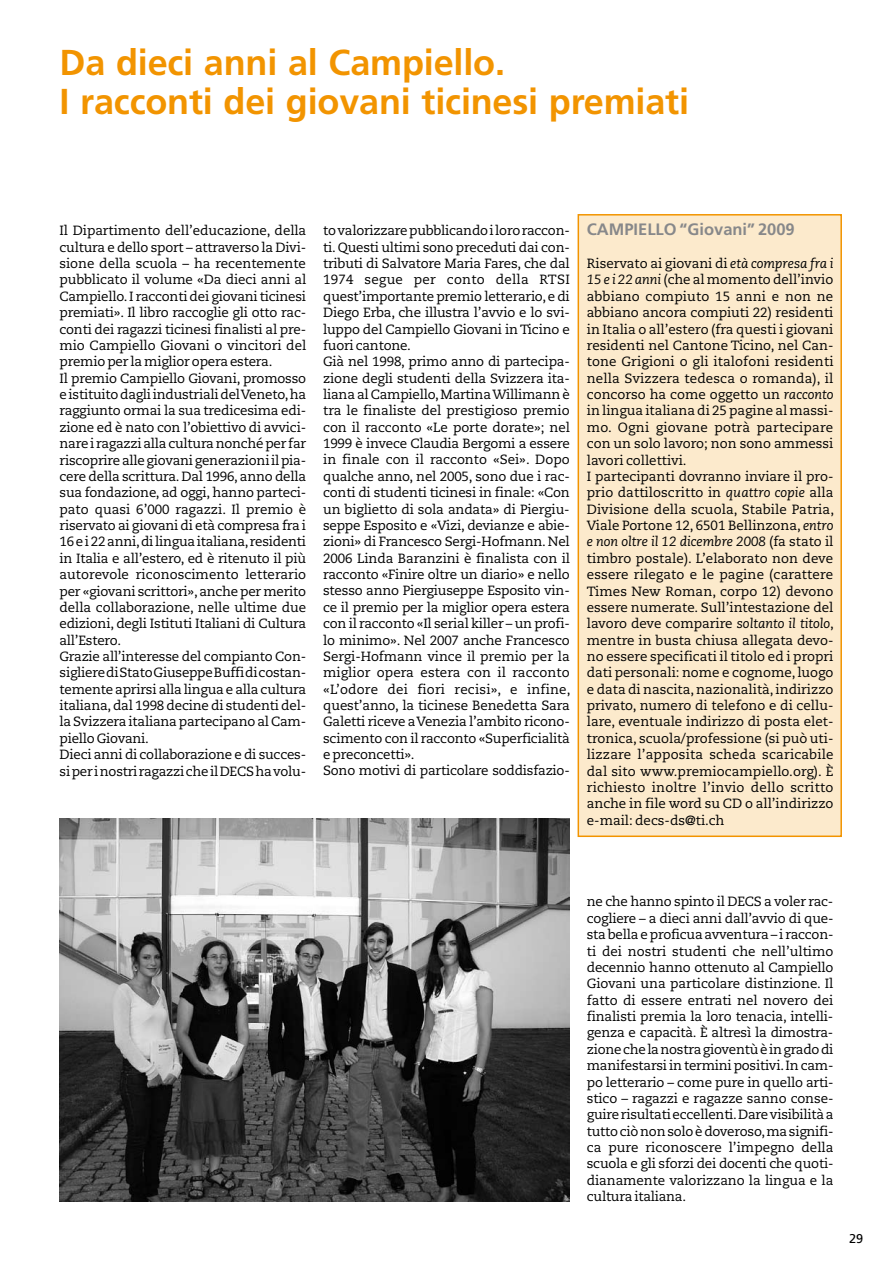
<style>
.page{position:relative;width:893px;height:1263px;background:#fff}
.page>*{position:absolute;margin:0;border:0;box-sizing:border-box;transform-origin:0 0}
.t1{font:700 36px/39px "Frutiger";letter-spacing:-.005em;color:#f29400}
.t2{font:700 16.5px "Frutiger";color:#87888a}
.t3{font:13.35px/16.4px "Caecilia";letter-spacing:-.015em;color:#000}
.t4{font:12.75px "Frutiger";color:#000}
.s1{font-style:italic}
</style>
<div class="page">
<img style="left:60px;top:819px;width:510px;height:382px">
<div style="left:578px;top:214px;width:264px;height:623px;background:#fceacc;border:2px solid #f29400"></div>
<h1 class="t1" style="left:60px;top:42px;width:631px">Da dieci anni al Campiello.<br>I racconti dei giovani ticinesi premiati</h1>
<p class="t3" style="left:60px;top:223px;width:248px">Il Dipartimento dell’educazione, della cultura e dello sport – attraverso la Divi&shy;sione della scuola – ha recentemente pubblicato il volume «Da dieci anni al Campiello. I racconti dei giovani ticinesi premiati». Il libro raccoglie gli otto rac&shy;conti dei ragazzi ticinesi finalisti al pre&shy;mio Campiello Giovani o vincitori del premio per la miglior opera estera.<br>Il premio Campiello Giovani, promosso e istituito dagli industriali del Veneto, ha raggiunto ormai la sua tredicesima edi&shy;zione ed è nato con l’obiettivo di avvici&shy;nare i ragazzi alla cultura nonché per far riscoprire alle giovani generazioni il pia&shy;cere della scrittura. Dal 1996, anno della sua fondazione, ad oggi, hanno parteci&shy;pato quasi 6’000 ragazzi. Il premio è riservato ai giovani di età compresa fra i 16 e i 22 anni, di lingua italiana, residenti in Italia e all’estero, ed è ritenuto il più autorevole riconoscimento letterario per «giovani scrittori», anche per merito della collaborazione, nelle ultime due edizioni, degli Istituti Italiani di Cultura all’Estero.<br>Grazie all’interesse del compianto Con&shy;sigliere di Stato Giuseppe Buffi di costan&shy;temente aprirsi alla lingua e alla cultura italiana, dal 1998 decine di studenti del&shy;la Svizzera italiana partecipano al Cam&shy;piello Giovani.<br>Dieci anni di collaborazione e di succes&shy;si per i nostri ragazzi che il DECS ha volu-</p>
<p class="t3" style="left:323px;top:223px;width:249px">to valorizzare pubblicando i loro raccon&shy;ti. Questi ultimi sono preceduti dai con&shy;tributi di Salvatore Maria Fares, che dal 1974 segue per conto della RTSI quest’importante premio letterario, e di Diego Erba, che illustra l’avvio e lo svi&shy;luppo del Campiello Giovani in Ticino e fuori cantone.<br>Già nel 1998, primo anno di partecipa&shy;zione degli studenti della Svizzera ita&shy;liana al Campiello, Martina Willimann è tra le finaliste del prestigioso premio con il racconto «Le porte dorate»; nel 1999 è invece Claudia Bergomi a essere in finale con il racconto «Sei». Dopo qualche anno, nel 2005, sono due i rac&shy;conti di studenti ticinesi in finale: «Con un biglietto di sola andata» di Piergiu&shy;seppe Esposito e «Vizi, devianze e abie&shy;zioni» di Francesco Sergi-Hofmann. Nel 2006 Linda Baranzini è finalista con il racconto «Finire oltre un diario» e nello stesso anno Piergiuseppe Esposito vin&shy;ce il premio per la miglior opera estera con il racconto «Il serial killer – un profi&shy;lo minimo». Nel 2007 anche Francesco Sergi-Hofmann vince il premio per la miglior opera estera con il racconto «L’odore dei fiori recisi», e infine, quest’anno, la ticinese Benedetta Sara Galetti riceve a Venezia l’ambito ricono&shy;scimento con il racconto «Superficialità e preconcetti».<br>Sono motivi di particolare soddisfazio-</p>
<p class="t2" style="left:587px;top:220px;width:209px">CAMPIELLO “Giovani” 2009</p>
<p class="t3" style="left:587px;top:256px;width:249px">Riservato ai giovani di <span class="s1">età compresa fra i 15 e i 22 anni</span> (che al momento dell’invio abbiano compiuto 15 anni e non ne abbiano ancora compiuti 22) residenti in Italia o all’estero (fra questi i giovani residenti nel Cantone Ticino, nel Can&shy;tone Grigioni o gli italofoni residenti nella Svizzera tedesca o romanda), il concorso ha come oggetto un <span class="s1">racconto </span>in lingua italiana di 25 pagine al massi&shy;mo. Ogni giovane potrà partecipare con un solo lavoro; non sono ammessi lavori collettivi.<br>I partecipanti dovranno inviare il pro&shy;prio dattiloscritto in <span class="s1">quattro copie</span> alla Divisione della scuola, Stabile Patria, Viale Portone 12, 6501 Bellinzona, <span class="s1">entro e non oltre il 12 dicembre 2008</span> (fa stato il timbro postale). L’elaborato non deve essere rilegato e le pagine (carattere Times New Roman, corpo 12) devono essere numerate. Sull’intestazione del lavoro deve comparire <span class="s1">soltanto il titolo</span>, mentre in busta chiusa allegata devo&shy;no essere specificati il titolo ed i propri dati personali: nome e cognome, luogo e data di nascita, nazionalità, indirizzo privato, numero di telefono e di cellu&shy;lare, eventuale indirizzo di posta elet&shy;tronica, scuola/professione (si può uti&shy;lizzare l’apposita scheda scaricabile dal sito www.premiocampiello.org). È richiesto inoltre l’invio dello scritto anche in file word su CD o all’indirizzo e-mail: decs-ds@ti.ch</p>
<p class="t3" style="left:587px;top:894px;width:248px;text-align:justify">ne che hanno spinto il DECS a voler rac&shy;cogliere – a dieci anni dall’avvio di que&shy;sta bella e proficua avventura – i raccon&shy;ti dei nostri studenti che nell’ultimo decennio hanno ottenuto al Campiello Giovani una particolare distinzione. Il fatto di essere entrati nel novero dei finalisti premia la loro tenacia, intelli&shy;genza e capacità. È altresì la dimostra&shy;zione che la nostra gioventù è in grado di manifestarsi in termini positivi. In cam&shy;po letterario – come pure in quello arti&shy;stico – ragazzi e ragazze sanno conse&shy;guire risultati eccellenti. Dare visibilità a tutto ciò non solo è doveroso, ma signifi&shy;ca pure riconoscere l’impegno della scuola e gli sforzi dei docenti che quoti&shy;dianamente valorizzano la lingua e la cultura italiana.</p>
<p class="t4" style="left:849px;top:1231px;width:16px">29</p>
</div>
